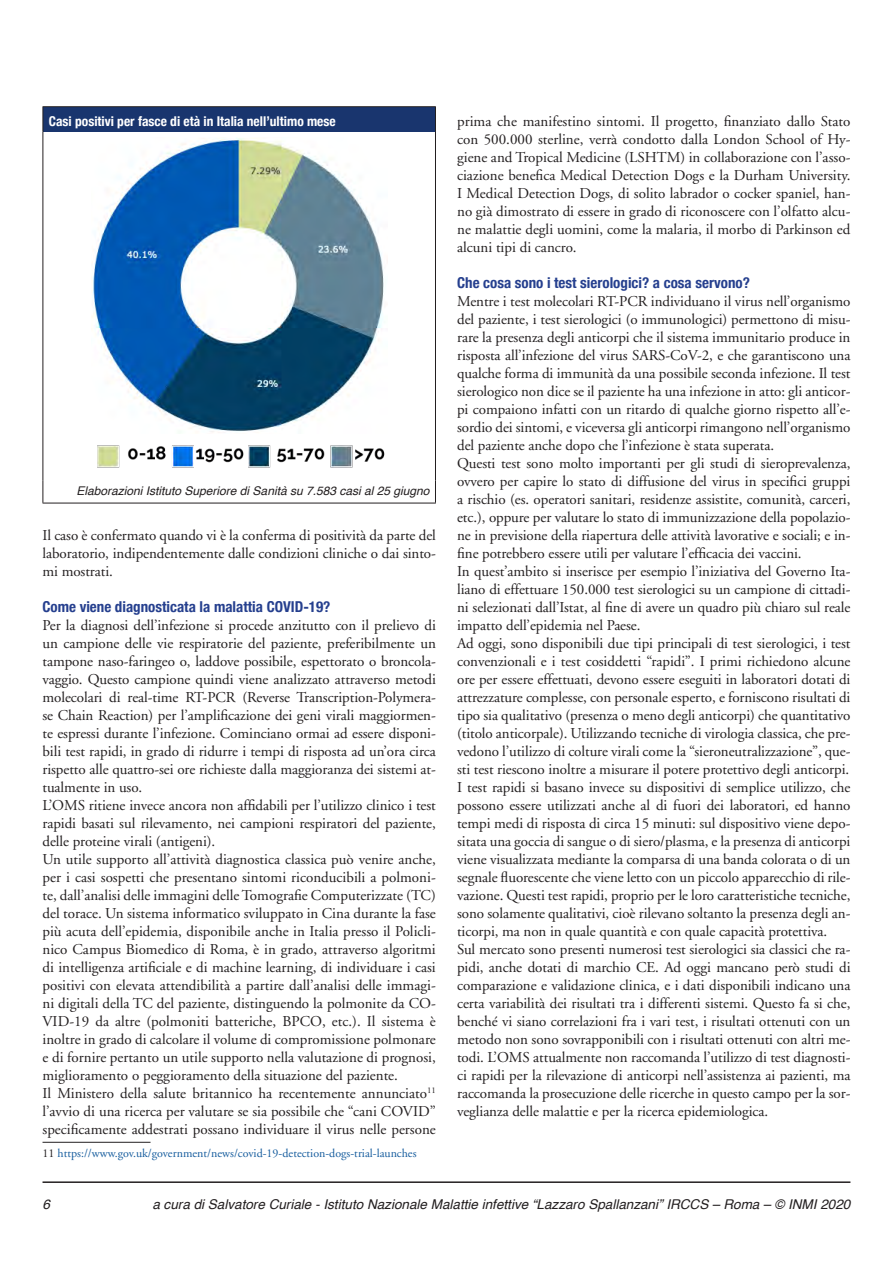
<style>
.page{position:relative;width:893px;height:1263px;background:#fff}
.page>*{position:absolute;margin:0;border:0;box-sizing:border-box;transform-origin:0 0}
.corpo_testo_con_aggi{font:15px/18px "Adobe Garamond";letter-spacing:-.005em;color:#231f20;text-align:justify}
.domanda{font:700 condensed 15px "Helvetica Neue";color:#253f8e}
.t1{font:italic 13.5px "Helvetica";color:#231f20}
.Tabella_-_Titolo_-_a{font:700 condensed 13.5px "Helvetica Neue";color:#fff}
.nota{font:12px "Adobe Garamond";color:#175d9e}
.didascalia{font:italic 12px "Helvetica";color:#231f20}
.s1{color:#231f20}
</style>
<div class="page">
<hr style="left:43px;top:1181px;width:807px;height:2px;background:#231f20">
<hr style="left:43px;top:1142px;width:108px;height:1px;background:#231f20">
<div style="left:43px;top:107px;width:392px;height:25px;background:#19356e"></div>
<hr style="left:43px;top:106px;width:393px;height:1px;background:#231f20">
<svg style="left:43px;top:107px;width:1px;height:25px"></svg>
<svg style="left:435px;top:107px;width:1px;height:25px"></svg>
<hr style="left:43px;top:132px;width:1px;height:348px;background:#231f20">
<hr style="left:435px;top:132px;width:1px;height:348px;background:#231f20">
<svg style="left:43px;top:480px;width:1px;height:23px"></svg>
<svg style="left:435px;top:480px;width:1px;height:23px"></svg>
<hr style="left:43px;top:503px;width:393px;height:1px;background:#231f20">
<img style="left:91px;top:138px;width:293px;height:295px">
<img style="left:97px;top:445px;width:288px;height:23px">
<p class="Tabella_-_Titolo_-_a" style="left:49px;top:110px;width:288px">Casi positivi per fasce di età in Italia nell’ultimo mese</p>
<p class="didascalia" style="left:77px;top:482px;width:354px">Elaborazioni Istituto Superiore di Sanità su 7.583 casi al 25 giugno</p>
<p class="corpo_testo_con_aggi" style="left:43px;top:527px;width:395px">Il caso è confermato quando vi è la conferma di positività da parte del laboratorio, indipendentemente dalle condizioni cliniche o dai sinto&shy;mi mostrati.</p>
<p class="domanda" style="left:43px;top:594px;width:289px">Come viene diagnosticata la malattia COVID-19?</p>
<p class="corpo_testo_con_aggi" style="left:43px;top:617px;width:395px">Per la diagnosi dell’infezione si procede anzitutto con il prelievo di un campione delle vie respiratorie del paziente, preferibilmente un tampone naso-faringeo o, laddove possibile, espettorato o broncola&shy;vaggio. Questo campione quindi viene analizzato attraverso metodi molecolari di real-time RT-PCR (Reverse Transcription-Polymera&shy;se Chain Reaction) per l’amplificazione dei geni virali maggiormen&shy;te espressi durante l’infezione. Cominciano ormai ad essere disponi&shy;bili test rapidi, in grado di ridurre i tempi di risposta ad un’ora circa rispetto alle quattro-sei ore richieste dalla maggioranza dei sistemi at&shy;tualmente in uso.</p>
<p class="corpo_testo_con_aggi" style="left:43px;top:797px;width:395px">L’OMS ritiene invece ancora non affidabili per l’utilizzo clinico i test rapidi basati sul rilevamento, nei campioni respiratori del paziente, delle proteine virali (antigeni).</p>
<p class="corpo_testo_con_aggi" style="left:43px;top:851px;width:395px">Un utile supporto all’attività diagnostica classica può venire anche, per i casi sospetti che presentano sintomi riconducibili a polmoni&shy;te, dall’analisi delle immagini delle Tomografie Computerizzate (TC) del torace. Un sistema informatico sviluppato in Cina durante la fase più acuta dell’epidemia, disponibile anche in Italia presso il Policli&shy;nico Campus Biomedico di Roma, è in grado, attraverso algoritmi di intelligenza artificiale e di machine learning, di individuare i casi positivi con elevata attendibilità a partire dall’analisi delle immagi&shy;ni digitali della TC del paziente, distinguendo la polmonite da CO-VID-19 da altre (polmoniti batteriche, BPCO, etc.). Il sistema è inoltre in grado di calcolare il volume di compromissione polmonare e di fornire pertanto un utile supporto nella valutazione di prognosi, miglioramento o peggioramento della situazione del paziente.</p>
<p class="corpo_testo_con_aggi" style="left:43px;top:1085px;width:395px">Il Ministero della salute britannico ha recentemente annunciato<sup>11 </sup>l’avvio di una ricerca per valutare se sia possibile che “cani COVID” specificamente addestrati possano individuare il virus nelle persone</p>
<p class="nota" style="left:43px;top:1146px;width:376px"><span class="s1">11</span> https://www.gov.uk/government/news/covid-19-detection-dogs-trial-launches</p>
<p class="corpo_testo_con_aggi" style="left:457px;top:113px;width:395px">prima che manifestino sintomi. Il progetto, finanziato dallo Stato con 500.000 sterline, verrà condotto dalla London School of Hy&shy;giene and Tropical Medicine (LSHTM) in collaborazione con l’asso&shy;ciazione benefica Medical Detection Dogs e la Durham University.<br>I Medical Detection Dogs, di solito labrador o cocker spaniel, han&shy;no già dimostrato di essere in grado di riconoscere con l’olfatto alcu&shy;ne malattie degli uomini, come la malaria, il morbo di Parkinson ed alcuni tipi di cancro.</p>
<p class="domanda" style="left:457px;top:270px;width:294px">Che cosa sono i test sierologici? a cosa servono?</p>
<p class="corpo_testo_con_aggi" style="left:457px;top:293px;width:395px">Mentre i test molecolari RT-PCR individuano il virus nell’organismo del paziente, i test sierologici (o immunologici) permettono di misu&shy;rare la presenza degli anticorpi che il sistema immunitario produce in risposta all’infezione del virus SARS-CoV-2, e che garantiscono una qualche forma di immunità da una possibile seconda infezione. Il test sierologico non dice se il paziente ha una infezione in atto: gli anticor&shy;pi compaiono infatti con un ritardo di qualche giorno rispetto all’e&shy;sordio dei sintomi, e viceversa gli anticorpi rimangono nell’organismo del paziente anche dopo che l’infezione è stata superata.</p>
<p class="corpo_testo_con_aggi" style="left:457px;top:455px;width:395px">Questi test sono molto importanti per gli studi di sieroprevalenza, ovvero per capire lo stato di diffusione del virus in specifici gruppi a rischio (es. operatori sanitari, residenze assistite, comunità, carceri, etc.), oppure per valutare lo stato di immunizzazione della popolazio&shy;ne in previsione della riapertura delle attività lavorative e sociali; e in&shy;fine potrebbero essere utili per valutare l’efficacia dei vaccini.</p>
<p class="corpo_testo_con_aggi" style="left:457px;top:563px;width:395px">In quest’ambito si inserisce per esempio l’iniziativa del Governo Ita&shy;liano di effettuare 150.000 test sierologici su un campione di cittadi&shy;ni selezionati dall’Istat, al fine di avere un quadro più chiaro sul reale impatto dell’epidemia nel Paese.</p>
<p class="corpo_testo_con_aggi" style="left:457px;top:635px;width:395px">Ad oggi, sono disponibili due tipi principali di test sierologici, i test convenzionali e i test cosiddetti “rapidi”. I primi richiedono alcune ore per essere effettuati, devono essere eseguiti in laboratori dotati di attrezzature complesse, con personale esperto, e forniscono risultati di tipo sia qualitativo (presenza o meno degli anticorpi) che quantitativo (titolo anticorpale). Utilizzando tecniche di virologia classica, che pre&shy;vedono l’utilizzo di colture virali come la “sieroneutralizzazione”, que&shy;sti test riescono inoltre a misurare il potere protettivo degli anticorpi.</p>
<p class="corpo_testo_con_aggi" style="left:457px;top:779px;width:395px">I test rapidi si basano invece su dispositivi di semplice utilizzo, che possono essere utilizzati anche al di fuori dei laboratori, ed hanno tempi medi di risposta di circa 15 minuti: sul dispositivo viene depo&shy;sitata una goccia di sangue o di siero/plasma, e la presenza di anticorpi viene visualizzata mediante la comparsa di una banda colorata o di un segnale fluorescente che viene letto con un piccolo apparecchio di rile&shy;vazione. Questi test rapidi, proprio per le loro caratteristiche tecniche, sono solamente qualitativi, cioè rilevano soltanto la presenza degli an&shy;ticorpi, ma non in quale quantità e con quale capacità protettiva.</p>
<p class="corpo_testo_con_aggi" style="left:457px;top:941px;width:395px">Sul mercato sono presenti numerosi test sierologici sia classici che ra&shy;pidi, anche dotati di marchio CE. Ad oggi mancano però studi di comparazione e validazione clinica, e i dati disponibili indicano una certa variabilità dei risultati tra i differenti sistemi. Questo fa si che, benché vi siano correlazioni fra i vari test, i risultati ottenuti con un metodo non sono sovrapponibili con i risultati ottenuti con altri me&shy;todi. L’OMS attualmente non raccomanda l’utilizzo di test diagnosti&shy;ci rapidi per la rilevazione di anticorpi nell’assistenza ai pazienti, ma raccomanda la prosecuzione delle ricerche in questo campo per la sor&shy;veglianza delle malattie e per la ricerca epidemiologica.</p>
<p class="t1" style="left:43px;top:1194px;width:9px">6</p>
<p class="t1" style="left:152px;top:1194px;width:700px">a cura di Salvatore Curiale - Istituto Nazionale Malattie infettive “Lazzaro Spallanzani” IRCCS – Roma – © INMI 2020</p>
</div>
